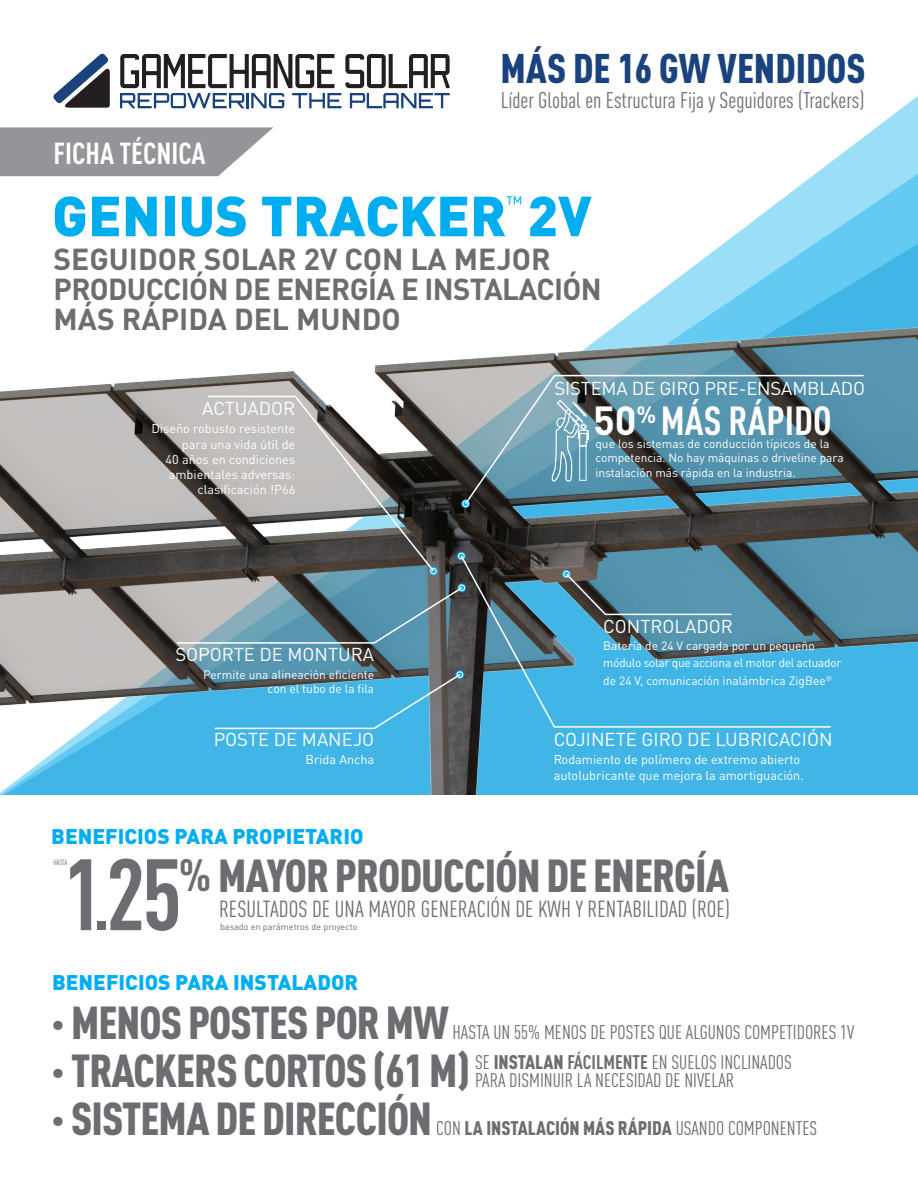
<style>
.page{position:relative;width:918px;height:1188px;background:#fff}
.page>*{position:absolute;margin:0;border:0;box-sizing:border-box;transform-origin:0 0}
.t1{font:700 condensed 99.6px "DIN Pro";color:#6c6d70}
.t2{font:900 55.65px "DIN Pro";color:#00aeef}
.t3{font:900 condensed 45.6px/48px "DIN Pro";letter-spacing:-.02em;color:#6c6d70}
.t4{font:900 condensed 40.8px "DIN Pro";color:#1a437e}
.t5{font:700 condensed 40.05px "DIN Pro";color:#fff}
.t6{font:700 30px/30px "DIN Pro";color:#6c6d70}
.t7{font:700 condensed 30px "DIN Pro";color:#fff}
.t8{font:condensed 22.95px "DIN Pro";letter-spacing:.005em;color:#6c6d70}
.t9{font:condensed 22.35px "DIN Pro";color:#6c6d70}
.t10{font:900 21px "DIN Pro";color:#00aeef}
.t11{font:condensed 19.5px/29.5px "DIN Pro";color:#6c6d70}
.t12{font:900 condensed 19.5px "DIN Pro";color:#6c6d70}
.t13{font:19.2px "DIN Pro";color:#00aeef}
.t14{font:18.45px "DIN Pro";color:#fff}
.t15{font:12.75px/15.3px "DIN Pro";color:#fff}
.t16{font:12px/14.4px "DIN Pro";letter-spacing:-.005em;color:#fff}
.t17{font:9px "DIN Pro";color:#6c6d70}
.t18{font:condensed 7.5px "DIN Pro";letter-spacing:-.02em;color:#6c6d70}
.s1{font-stretch:normal}
.s2{font-weight:700;font-size:44.55px}
.s3{font-size:70.5px}
.s4{font-weight:900}
.s5{font-weight:700}
.s6{font-weight:400}
</style>
<div class="page">
<svg style="left:0;top:96px;width:918px;height:202px"></svg>
<img style="left:0;top:298px;width:918px;height:497px">
<svg style="left:0;top:127px;width:273px;height:49px;background:#9e9fa2"></svg>
<svg style="left:53px;top:53px;width:57px;height:55px"></svg>
<svg style="left:120px;top:54px;width:330px;height:54px"></svg>
<div style="left:461px;top:499px;width:9px;height:9px;border:3px solid #00aeef;border-radius:50%"></div>
<div style="left:462px;top:501px;width:7px;height:6px;border:1px solid #fff;border-radius:50%"></div>
<div style="left:457px;top:552px;width:9px;height:8px;border:3px solid #00aeef;border-radius:50%"></div>
<div style="left:458px;top:553px;width:7px;height:6px;border:1px solid #fff;border-radius:50%"></div>
<svg style="left:459px;top:554px;width:373px;height:174px;background:#488fad"></svg>
<svg style="left:464px;top:374px;width:401px;height:132px;background:#5b8697"></svg>
<div style="left:562px;top:570px;width:9px;height:8px;border:3px solid #00aeef;border-radius:50%"></div>
<div style="left:563px;top:571px;width:7px;height:6px;border:1px solid #fff;border-radius:50%"></div>
<svg style="left:564px;top:571px;width:169px;height:45px;background:#568a9f"></svg>
<svg style="left:551px;top:399px;width:38px;height:86px;background:#7fabbc"></svg>
<div style="left:457px;top:584px;width:9px;height:8px;border:3px solid #00aeef;border-radius:50%"></div>
<div style="left:456px;top:670px;width:8px;height:9px;border:3px solid #00aeef;border-radius:50%"></div>
<div style="left:457px;top:671px;width:6px;height:7px;border:1px solid #fff;border-radius:50%"></div>
<svg style="left:176px;top:585px;width:289px;height:59px;background:#73919d"></svg>
<svg style="left:213px;top:672px;width:250px;height:58px;background:#4e9fc2"></svg>
<div style="left:429px;top:567px;width:9px;height:8px;border:3px solid #00aeef;border-radius:50%"></div>
<div style="left:430px;top:568px;width:7px;height:6px;border:1px solid #fff;border-radius:50%"></div>
<svg style="left:207px;top:395px;width:229px;height:179px;background:#8c8b89"></svg>
<h3 class="t7" style="left:54px;top:130px;width:154px">FICHA TÉCNICA</h3>
<h3 class="t4" style="left:501px;top:37px;width:366px">MÁS DE 16 GW VENDIDOS</h3>
<h3 class="t9" style="left:501px;top:84px;width:365px">Líder Global en Estructura Fija y Seguidores (Trackers)</h3>
<h2 class="t2" style="left:52px;top:168px;width:541px">GENIUS TRACKER 2V</h2>
<h3 class="t13" style="left:506px;top:188px;width:18px">™</h3>
<h3 class="t6" style="left:54px;top:241px;width:550px">SEGUIDOR SOLAR 2V CON LA MEJOR<br>PRODUCCIÓN DE ENERGÍA E INSTALACIÓN<br>MÁS RÁPIDA DEL MUNDO</h3>
<h3 class="t14" style="left:202px;top:394px;width:95px">ACTUADOR</h3>
<p class="t15" style="left:151px;top:420px;width:145px;text-align:right">Diseño robusto resistente para una vida útil de<br>40 años en condiciones ambientales adversas: clasificación !P66</p>
<h3 class="t14" style="left:175px;top:640px;width:200px">SOPORTE DE MONTURA</h3>
<p class="t16" style="left:203px;top:666px;width:173px;text-align:right">Permite una alineación eficiente con el tubo de la fila</p>
<h3 class="t14" style="left:214px;top:725px;width:162px">POSTE DE MANEJO</h3>
<p class="t15" style="left:306px;top:751px;width:70px">Brida Ancha</p>
<h3 class="t10" style="left:51px;top:818px;width:314px">BENEFICIOS PARA PROPIETARIO</h3>
<h3 class="t14" style="left:554px;top:374px;width:312px">SISTEMA DE GIRO PRE-ENSAMBLADO</h3>
<h3 class="t5" style="left:593px;top:390px;width:240px"><span class="s1">50</span><sup>%</sup> MÁS RÁPIDO</h3>
<p class="t16" style="left:595px;top:435px;width:250px">que los sistemas de conducción típicos de la competencia. No hay máquinas o driveline para instalación más rápida en la industria.</p>
<h3 class="t14" style="left:603px;top:611px;width:131px">CONTROLADOR</h3>
<p class="t16" style="left:603px;top:636px;width:240px;line-height:17.4px">Batería de 24 V cargada por un pequeño módulo solar que acciona el motor del actuador de 24 V, comunicación inalámbrica ZigBee<sup>®</sup></p>
<h3 class="t14" style="left:554px;top:725px;width:280px">COJINETE GIRO DE LUBRICACIÓN</h3>
<p class="t15" style="left:554px;top:751px;width:252px">Rodamiento de polímero de extremo abierto autolubricante que mejora la amortiguación.</p>
<h3 class="t3" style="left:179px;top:848px;width:552px"><span class="s2">%</span> MAYOR PRODUCCIÓN DE ENERGÍA</h3>
<h1 class="t1" style="left:63px;top:819px;width:120px">1<span class="s3">.</span>25</h1>
<p class="t18" style="left:54px;top:857px;width:15px">HASTA</p>
<h3 class="t8" style="left:219px;top:892px;width:512px">RESULTADOS DE UNA MAYOR GENERACIÓN DE KWH Y RENTABILIDAD (ROE)</h3>
<p class="t17" style="left:220px;top:920px;width:139px">basado en parámetros de proyecto</p>
<h3 class="t10" style="left:52px;top:965px;width:308px">BENEFICIOS PARA INSTALADOR</h3>
<h3 class="t3" style="left:51px;top:995px;width:420px">· MENOS POSTES POR MW · TRACKERS CORTOS (61 M) · SISTEMA DE DIRECCIÓN</h3>
<h3 class="t11" style="left:475px;top:1016px;width:381px;text-indent:-23px">HASTA UN 55% MENOS DE POSTES QUE ALGUNOS COMPETIDORES 1V<br>SE <span class="s4">INSTALAN</span> <span class="s5">FÁCILMENTE</span> EN SUELOS INCLINADOS</h3>
<h3 class="t11" style="left:475px;top:1064px;width:261px">PARA DISMINUIR LA NECESIDAD DE NIVELAR</h3>
<h3 class="t12" style="left:436px;top:1113px;width:383px"><span class="s6">CON</span> LA INSTALACIÓN MÁS RÁPIDA <span class="s6">USANDO COMPONENTES</span></h3>
</div>
